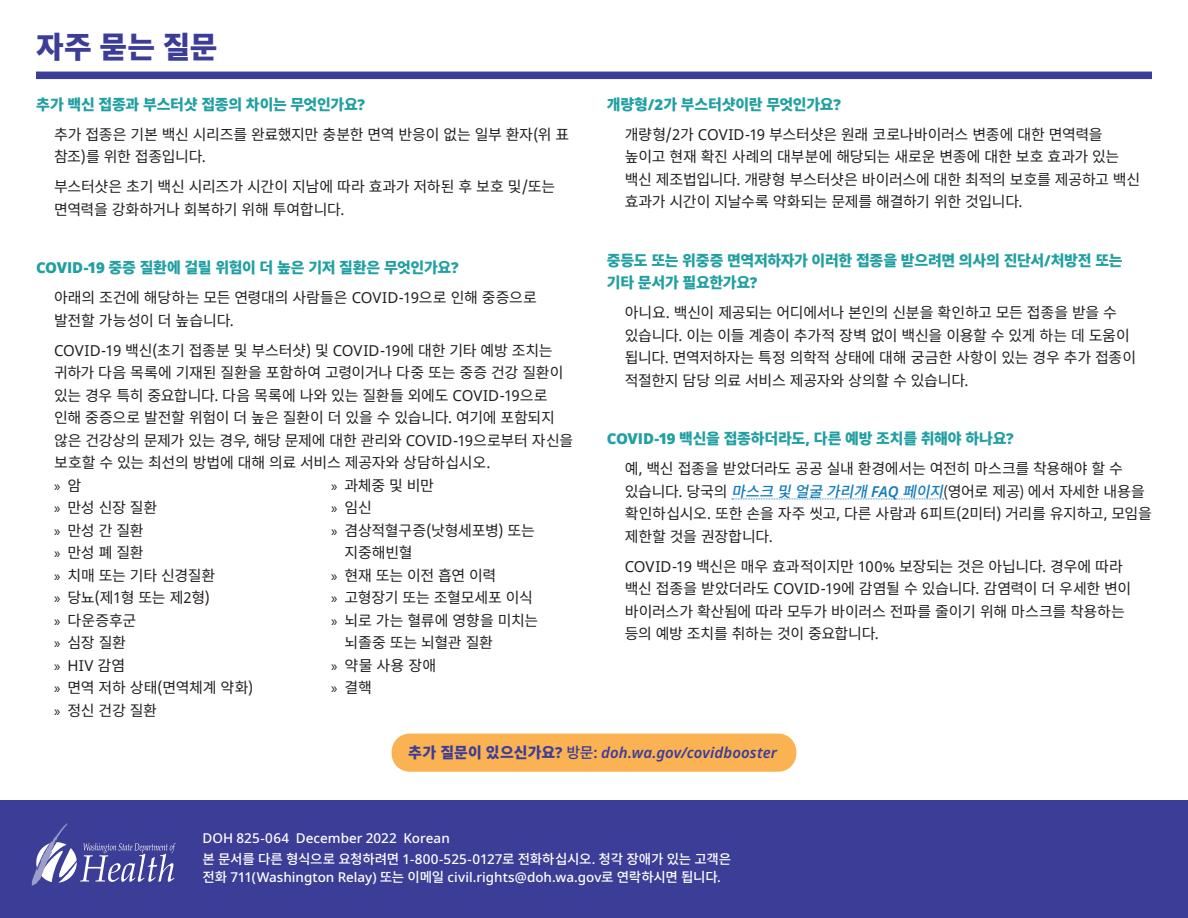
<style>
.page{position:relative;width:1188px;height:918px;background:#fff}
.page>*{position:absolute;margin:0;border:0;box-sizing:border-box;transform-origin:0 0}
.t1{font:900 30px "Noto Sans CJ Kkr";color:#3c3d97}
.Paragraph_Text_1st{font:15px/22.5px "Noto Sans CJ Kkr";letter-spacing:-.02em;color:#231f20}
.t2{font:900 15px/22.5px "Noto Sans CJ Kkr";letter-spacing:-.015em;color:#219fa2}
.Paragraph_Text{font:italic 600 15px "Noto Sans";letter-spacing:.005em;color:#3c3d97}
.Paragraph_Text_1st-2{font:15px "Noto Sans";color:#231f20}
.Paragraph_Text_1st-3{font:15px "Myriad Pro";color:#231f20}
.Pub_Number___ADA{font:500 13.5px/18px "Noto Sans";color:#fff}
.s1{font-family:"Open Sans";font-weight:800}
.s2{font-family:"Noto Sans"}
.s3{font-family:"Noto Sans CJ Kkr"}
.s4{font-family:"Myriad Pro"}
.s5{font-weight:500;font-style:italic;color:#157cbc}
.s6{font-family:"Noto Sans";font-weight:600;font-style:italic;color:#157cbc}
.s7{font-family:"Noto Sans CJ Kkr";font-weight:900;font-style:normal}
.s8{font-weight:800;font-style:normal}
.s9{font-family:"Noto Sans CJ Kkr";font-weight:500;font-style:normal}
.s10{font-style:normal}
</style>
<div class="page">
<div style="left:0;top:800px;width:1188px;height:118px;background:#3c3d97"></div>
<div style="left:36px;top:72px;width:1116px;height:7px;background:#3c3d97"></div>
<svg style="left:732px;top:499px;width:212px;height:1px"></svg>
<div style="left:392px;top:734px;width:404px;height:38px;background:#fbb252;border-radius:18px"></div>
<svg style="left:32px;top:823px;width:144px;height:63px"></svg>
<h1 class="t1" style="left:36px;top:30px;width:183px">자주 묻는 질문</h1>
<h2 class="t2" style="left:36px;top:93px;width:331px">추가 백신 접종과 부스터샷 접종의 차이는 무엇인가요<span class="s1">?</span></h2>
<p class="Paragraph_Text_1st" style="left:54px;top:123px;width:517px">추가 접종은 기본 백신 시리즈를 완료했지만 충분한 면역 반응이 없는 일부 환자<span class="s2">(</span>위 표 참조<span class="s2">)</span>를 위한 접종입니다<span class="s2">.</span></p>
<p class="Paragraph_Text_1st" style="left:54px;top:176px;width:503px">부스터샷은 초기 백신 시리즈가 시간이 지남에 따라 효과가 저하된 후 보호 및<span class="s2">/</span>또는 면역력을 강화하거나 회복하기 위해 투여합니다<span class="s2">.</span></p>
<h2 class="t2" style="left:36px;top:257px;width:424px"><span class="s1">COVID-19</span> 중증 질환에 걸릴 위험이 더 높은 기저 질환은 무엇인가요<span class="s1">?</span></h2>
<p class="Paragraph_Text_1st" style="left:54px;top:287px;width:484px">아래의 조건에 해당하는 모든 연령대의 사람들은 <span class="s2">COVID-19</span>으로 인해 중증으로 발전할 가능성이 더 높습니다<span class="s2">.</span></p>
<p class="Paragraph_Text_1st" style="left:54px;top:339px;width:521px"><span class="s2">COVID-19</span> 백신<span class="s2">(</span>초기 접종분 및 부스터샷<span class="s2">)</span> 및 <span class="s2">COVID-19</span>에 대한 기타 예방 조치는 귀하가 다음 목록에 기재된 질환을 포함하여 고령이거나 다중 또는 중증 건강 질환이 있는 경우 특히 중요합니다<span class="s2">.</span> 다음 목록에 나와 있는 질환들 외에도 <span class="s2">COVID-19</span>으로 인해 중증으로 발전할 위험이 더 높은 질환이 더 있을 수 있습니다<span class="s2">.</span> 여기에 포함되지 않은 건강상의 문제가 있는 경우<span class="s2">,</span> 해당 문제에 대한 관리와 <span class="s2">COVID-19</span>으로부터 자신을 보호할 수 있는 최선의 방법에 대해 의료 서비스 제공자와 상담하십시오<span class="s2">.</span></p>
<p class="Paragraph_Text_1st-3" style="left:54px;top:476px;width:29px">» <span class="s3">암</span></p>
<p class="Paragraph_Text_1st" style="left:54px;top:497px;width:105px"><span class="s4">»</span> 만성 신장 질환</p>
<p class="Paragraph_Text_1st" style="left:54px;top:519px;width:91px"><span class="s4">»</span> 만성간질환</p>
<p class="Paragraph_Text_1st" style="left:54px;top:542px;width:91px"><span class="s4">»</span> 만성폐질환</p>
<p class="Paragraph_Text_1st" style="left:54px;top:564px;width:163px"><span class="s4">»</span> 치매 또는 기타 신경질환</p>
<p class="Paragraph_Text_1st" style="left:54px;top:587px;width:157px"><span class="s4">»</span> 당뇨<span class="s2">(</span>제<span class="s2">1</span>형 또는 제<span class="s2">2</span>형<span class="s2">)</span></p>
<p class="Paragraph_Text_1st" style="left:54px;top:609px;width:84px"><span class="s4">»</span> 다운증후군</p>
<p class="Paragraph_Text_1st" style="left:54px;top:632px;width:73px"><span class="s4">»</span> 심장 질환</p>
<p class="Paragraph_Text_1st-2" style="left:54px;top:655px;width:73px"><span class="s4">»</span> HIV <span class="s3">감염</span></p>
<p class="Paragraph_Text_1st" style="left:54px;top:677px;width:201px"><span class="s4">»</span> 면역 저하 상태<span class="s2">(</span>면역체계 약화<span class="s2">)</span></p>
<p class="Paragraph_Text_1st" style="left:54px;top:699px;width:105px"><span class="s4">»</span> 정신 건강 질환</p>
<p class="Paragraph_Text_1st" style="left:331px;top:474px;width:104px"><span class="s4">»</span> 과체중 및 비만</p>
<p class="Paragraph_Text_1st" style="left:331px;top:497px;width:42px"><span class="s4">»</span> 임신</p>
<p class="Paragraph_Text_1st" style="left:345px;top:519px;width:192px;text-indent:-14px"><span class="s4">»</span> 겸상적혈구증<span class="s2">(</span>낫형세포병<span class="s2">)</span> 또는 지중해빈혈</p>
<p class="Paragraph_Text_1st" style="left:331px;top:564px;width:167px"><span class="s4">»</span> 현재 또는 이전 흡연 이력</p>
<p class="Paragraph_Text_1st" style="left:331px;top:587px;width:203px"><span class="s4">»</span> 고형장기 또는 조혈모세포 이식</p>
<p class="Paragraph_Text_1st" style="left:345px;top:609px;width:195px;text-indent:-14px"><span class="s4">»</span> 뇌로 가는 혈류에 영향을 미치는 뇌졸중 또는 뇌혈관 질환</p>
<p class="Paragraph_Text_1st" style="left:331px;top:654px;width:107px"><span class="s4">»</span> 약물 사용 장애</p>
<p class="Paragraph_Text_1st" style="left:331px;top:677px;width:42px"><span class="s4">»</span> 결핵</p>
<h2 class="t2" style="left:607px;top:93px;width:236px">개량형<span class="s1">/2</span>가 부스터샷이란 무엇인가요<span class="s1">?</span></h2>
<p class="Paragraph_Text_1st" style="left:625px;top:123px;width:517px">개량형<span class="s2">/2</span>가 <span class="s2">COVID-19</span> 부스터샷은 원래 코로나바이러스 변종에 대한 면역력을 높이고 현재 확진 사례의 대부분에 해당되는 새로운 변종에 대한 보호 효과가 있는 백신 제조법입니다<span class="s2">.</span> 개량형 부스터샷은 바이러스에 대한 최적의 보호를 제공하고 백신 효과가 시간이 지날수록 약화되는 문제를 해결하기 위한 것입니다<span class="s2">.</span></p>
<h2 class="t2" style="left:607px;top:249px;width:517px">중등도 또는 위중증 면역저하자가 이러한 접종을 받으려면 의사의 진단서<span class="s1">/</span>처방전 또는 기타 문서가 필요한가요<span class="s1">?</span></h2>
<p class="Paragraph_Text_1st" style="left:625px;top:302px;width:513px">아니요<span class="s2">.</span> 백신이 제공되는 어디에서나 본인의 신분을 확인하고 모든 접종을 받을 수 있습니다<span class="s2">.</span> 이는 이들 계층이 추가적 장벽 없이 백신을 이용할 수 있게 하는 데 도움이 됩니다<span class="s2">.</span> 면역저하자는 특정 의학적 상태에 대해 궁금한 사항이 있는 경우 추가 접종이 적절한지 담당 의료 서비스 제공자와 상의할 수 있습니다<span class="s2">.</span></p>
<h2 class="t2" style="left:607px;top:428px;width:409px"><span class="s1">COVID-19</span> 백신을 접종하더라도<span class="s1">,</span> 다른 예방 조치를 취해야 하나요<span class="s1">?</span></h2>
<p class="Paragraph_Text_1st" style="left:625px;top:458px;width:529px">예<span class="s2">,</span> 백신 접종을 받았더라도 공공 실내 환경에서는 여전히 마스크를 착용해야 할 수 있습니다<span class="s2">.</span> 당국의 <span class="s5">마스크및얼굴가리개</span><span class="s6">FAQ</span> <span class="s5">페이지</span>(영어로 제공) 에서 자세한 내용을 확인하십시오<span class="s2">.</span> 또한 손을 자주 씻고<span class="s2">,</span> 다른 사람과 <span class="s2">6</span>피트<span class="s2">(2</span>미터<span class="s2">)</span> 거리를 유지하고<span class="s2">,</span> 모임을 제한할 것을 권장합니다<span class="s2">.</span></p>
<p class="Paragraph_Text_1st" style="left:625px;top:555px;width:508px"><span class="s2">COVID-19</span> 백신은 매우 효과적이지만 <span class="s2">100%</span> 보장되는 것은 아닙니다<span class="s2">.</span> 경우에 따라 백신 접종을 받았더라도 <span class="s2">COVID-19</span>에 감염될 수 있습니다<span class="s2">.</span> 감염력이 더 우세한 변이 바이러스가 확산됨에 따라 모두가 바이러스 전파를 줄이기 위해 마스크를 착용하는 등의 예방 조치를 취하는 것이 중요합니다<span class="s2">.</span></p>
<p class="Paragraph_Text" style="left:408px;top:742px;width:371px"><span class="s7">추가 질문이 있으신가요</span><span class="s8">?</span> <span class="s9">방문</span><span class="s10">:</span> doh.wa.gov/covidbooster</p>
<p class="Pub_Number___ADA" style="left:202px;top:829px;width:249px">DOH 825-064 December 2022 Korean</p>
<p class="Pub_Number___ADA" style="left:202px;top:850px;width:530px"><span class="s3">본 문서를 다른 형식으로 요청하려면</span> 1-800-525-0127<span class="s3">로 전화하십시오</span>. <span class="s3">청각 장애가 있는 고객은 전화</span> 711(Washington Relay) <span class="s3">또는 이메일</span> civil.rights@doh.wa.gov<span class="s3">로 연락하시면 됩니다</span>.</p>
</div>
